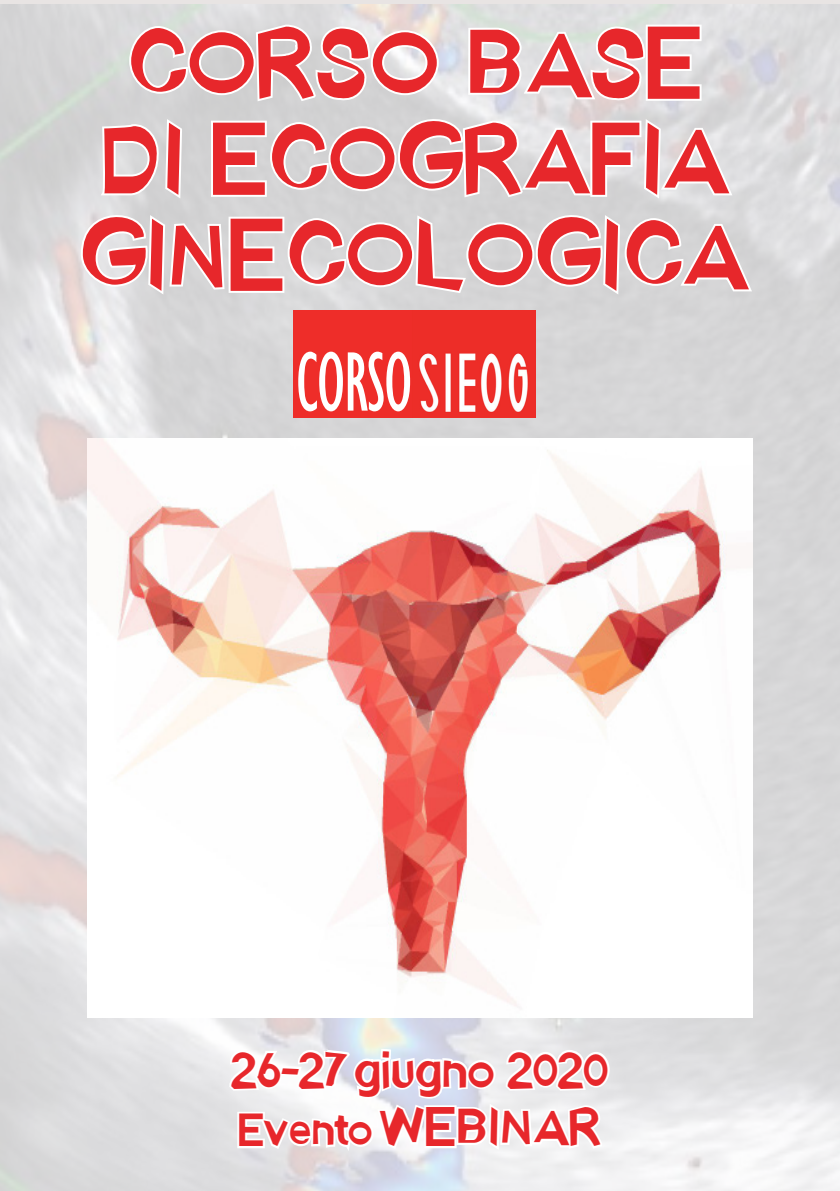
<style>
.page{position:relative;width:840px;height:1191px;background:#fff}
.page>*{position:absolute;margin:0;border:0;box-sizing:border-box;transform-origin:0 0}
.t1{font:88px "Ember";color:#e7272b}
.t2{font:condensed 87.2px "Gill Sans";letter-spacing:-.02em;color:#fff;scale:.76 1}
.t3{font:47.6px "Ember";color:#e7272b}
.t4{font:44px "Ember";color:#e7272b}
.s1{font-size:39.6px}
</style>
<div class="page">
<img style="left:0;top:4px;width:839px;height:1187px">
<svg style="left:225px;top:1039px;width:386px;height:114px"></svg>
<svg style="left:79px;top:18px;width:675px;height:282px"></svg>
<img style="left:87px;top:438px;width:665px;height:579px">
<img style="left:411px;top:310px;width:123px;height:107px">
<div style="left:293px;top:310px;width:118px;height:107px;background:#ee2d29"></div>
<p class="t1" style="left:126px;top:18px;width:576px">CORSO BASE</p>
<p class="t1" style="left:100px;top:114px;width:630px">DI ECOGRAFIA</p>
<p class="t1" style="left:80px;top:210px;width:669px">GINECOLOGICA</p>
<p class="t2" style="left:296px;top:331px;width:154px">CORSO</p>
<p class="t4" style="left:231px;top:1048px;width:378px">26-27 giugno 2020</p>
<p class="t3" style="left:238px;top:1102px;width:365px"><span class="s1">Evento</span> WEBINAR</p>
</div>
